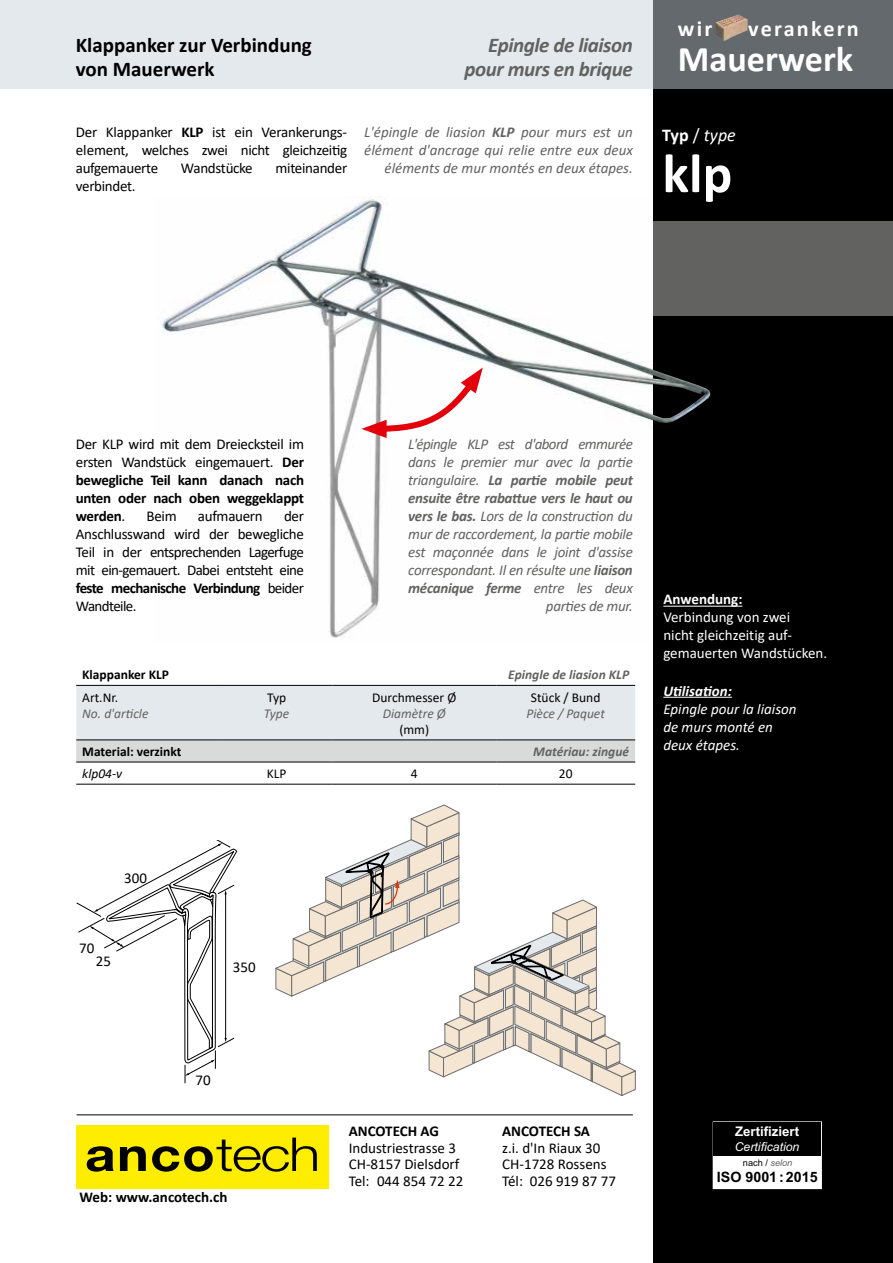
<style>
.page{position:relative;width:893px;height:1263px;background:#fff}
.page>*{position:absolute;margin:0;border:0;box-sizing:border-box;transform-origin:0 0}
.t1{font:700 55.5px "Calibri";color:#fff}
.t2{font:700 36.15px "Calibri";color:#fff}
.t3{font:700 22.2px "Calibri";letter-spacing:.1em;color:#fff}
.t4{font:700 21px/24px "Calibri";color:#000}
.t5{font:italic 700 21px/24px "Calibri";letter-spacing:-.02em;color:#626261;text-align:right}
.t6{font:italic 18px "Calibri";color:#fff}
.t7{font:italic 15px/18px "Calibri";letter-spacing:-.02em;color:#626261;text-align:right}
.t8{font:15px/18px "Calibri";letter-spacing:-.02em;color:#000;text-align:justify}
.t9{font:700 15px/18px "Calibri";letter-spacing:-.02em;color:#000;text-align:justify}
.t10{font:italic 15px/18px "Calibri";color:#626261;text-align:right}
.t11{font:15px/16.5px "Calibri";color:#000}
.t12{font:15px/18px "Calibri";color:#fff}
.t13{font:italic 15px/18px "Calibri";color:#fff}
.t14{font:700 15px "Calibri";color:#000}
.t15{font:italic 700 15px "Calibri";color:#fff}
.t16{font:700 15px "Calibri";color:#fff}
.t17{font:700 14.25px "Arial";color:#000}
.t18{font:13.5px "Calibri";color:#000}
.t19{font:italic 13.5px "Calibri";color:#626261}
.t20{font:italic 700 13.5px "Calibri";color:#626261}
.t21{font:700 13.5px "Calibri";color:#000}
.t22{font:italic 13.5px "Calibri";color:#000}
.t23{font:700 13.2px "Arial";color:#fff}
.t24{font:italic 12.3px "Arial";color:#fff}
.t25{font:9.15px "Arial";color:#000}
.s1{font-weight:700}
.s2{font-weight:700;font-style:normal}
.s3{font-style:normal}
.s4{font-weight:400}
.s5{font-style:italic;color:#626261}
</style>
<div class="page">
<div style="left:654px;top:0;width:239px;height:1263px;background:#000"></div>
<div style="left:713px;top:1122px;width:108px;height:66px;background:#fff"></div>
<div style="left:713px;top:1121px;width:109px;height:68px;border:1px solid #fff"></div>
<div style="left:714px;top:1123px;width:107px;height:33px;background:#000"></div>
<svg style="left:77px;top:841px;width:160px;height:243px"></svg>
<svg style="left:276px;top:804px;width:359px;height:292px"></svg>
<svg style="left:76px;top:686px;width:559px;height:76px;background:#dde2e4"></svg>
<hr style="left:76px;top:685px;width:145px;height:1px;background:#000">
<hr style="left:221px;top:685px;width:111px;height:1px;background:#000">
<hr style="left:332px;top:685px;width:164px;height:1px;background:#000">
<hr style="left:496px;top:685px;width:139px;height:1px;background:#000">
<hr style="left:76px;top:739px;width:145px;height:1px;background:#000">
<hr style="left:221px;top:739px;width:111px;height:1px;background:#000">
<hr style="left:332px;top:739px;width:164px;height:1px;background:#000">
<hr style="left:496px;top:739px;width:139px;height:1px;background:#000">
<hr style="left:76px;top:762px;width:145px;height:1px;background:#000">
<hr style="left:221px;top:762px;width:111px;height:1px;background:#000">
<hr style="left:332px;top:762px;width:164px;height:1px;background:#000">
<hr style="left:496px;top:762px;width:139px;height:1px;background:#000">
<hr style="left:76px;top:784px;width:145px;height:1px;background:#000">
<hr style="left:221px;top:784px;width:111px;height:1px;background:#000">
<hr style="left:332px;top:784px;width:164px;height:1px;background:#000">
<hr style="left:496px;top:784px;width:139px;height:1px;background:#000">
<img style="left:161px;top:196px;width:557px;height:446px">
<img style="left:165px;top:202px;width:545px;height:221px">
<svg style="left:361px;top:368px;width:122px;height:70px"></svg>
<svg style="left:0;top:0;width:893px;height:88px;background:#c1c7ca"></svg>
<hr style="left:663px;top:606px;width:79px;height:1px;background:#fff">
<hr style="left:663px;top:697px;width:69px;height:1px;background:#fff">
<img style="left:716px;top:14px;width:32px;height:27px">
<div style="left:653px;top:222px;width:240px;height:94px;background:#626261"></div>
<hr style="left:77px;top:1114px;width:556px;height:1px;background:#000">
<div style="left:77px;top:1125px;width:252px;height:64px;background:#ffed00"></div>
<svg style="left:87px;top:1137px;width:230px;height:35px"></svg>
<h3 class="t4" style="left:76px;top:33px;width:238px">Klappanker zur Verbindung von Mauerwerk</h3>
<h3 class="t5" style="left:464px;top:32px;width:170px">Epingle de liaison pour murs en brique</h3>
<p class="t8" style="left:76px;top:123px;width:273px">Der Klappanker <span class="s1">KLP</span> ist ein Verankerungs&shy;element, welches zwei nicht gleichzeitig aufgemauerte</p>
<p class="t8" style="left:181px;top:159px;width:73px">Wandstücke</p>
<p class="t8" style="left:276px;top:159px;width:73px">miteinander</p>
<p class="t8" style="left:76px;top:177px;width:61px">verbindet.</p>
<p class="t10" style="left:364px;top:123px;width:270px">L'épingle de liasion <span class="s1">KLP</span> pour murs est un élément d'ancrage qui relie entre eux deux éléments de mur montés en deux étapes.</p>
<h3 class="t3" style="left:678px;top:13px;width:36px">wir</h3>
<h3 class="t3" style="left:748px;top:13px;width:112px">verankern</h3>
<h2 class="t2" style="left:678px;top:33px;width:177px">Mauerwerk</h2>
<p class="t6" style="left:662px;top:123px;width:75px"><span class="s2">Typ</span> <span class="s3">/</span> type</p>
<h1 class="t1" style="left:662px;top:134px;width:72px">klp</h1>
<p class="t9" style="left:76px;top:434px;width:230px"><span class="s4">Der KLP wird mit dem Dreiecksteil im ersten Wandstück eingemauert.</span> Der bewegliche Teil kann danach nach unten oder nach oben weggeklappt werden<span class="s4">.</span></p>
<p class="t8" style="left:146px;top:506px;width:32px">Beim</p>
<p class="t8" style="left:198px;top:506px;width:66px">aufmauern</p>
<p class="t8" style="left:76px;top:506px;width:230px;text-indent:208px">der Anschlusswand wird der bewegliche Teil in der entsprechenden Lagerfuge mit ein-gemauert. Dabei entsteht eine <span class="s1">feste mechanische Verbindung</span> beider Wandteile.</p>
<p class="t7" style="left:408px;top:434px;width:226px">L'épingle KLP est d'abord emmurée dans le premier mur avec la partie triangulaire. <span class="s1">La partie mobile peut ensuite être rabattue vers le haut ou vers le bas.</span> Lors de la construction du mur de raccordement, la partie mobile est maçonnée dans le joint d'assise correspondant. Il en résulte une <span class="s1">liaison mécanique ferme</span> entre les deux parties de mur.</p>
<p class="t21" style="left:82px;top:665px;width:88px">Klappanker KLP</p>
<p class="t20" style="left:508px;top:665px;width:122px">Epingle de liasion KLP</p>
<p class="t18" style="left:82px;top:688px;width:37px">Art.Nr.</p>
<p class="t19" style="left:82px;top:704px;width:68px">No. d'article</p>
<p class="t18" style="left:372px;top:688px;width:86px">Durchmesser Ø</p>
<p class="t19" style="left:383px;top:704px;width:64px">Diamètre Ø</p>
<p class="t18" style="left:399px;top:720px;width:31px">(mm)</p>
<p class="t18" style="left:531px;top:688px;width:71px">Stück / Bund</p>
<p class="t19" style="left:527px;top:704px;width:80px">Pièce / Paquet</p>
<p class="t18" style="left:267px;top:688px;width:21px">Typ</p>
<p class="t19" style="left:264px;top:704px;width:27px">Type</p>
<p class="t21" style="left:82px;top:742px;width:101px">Material: verzinkt</p>
<p class="t20" style="left:533px;top:742px;width:97px">Matériau: zingué</p>
<p class="t22" style="left:82px;top:764px;width:41px">klp04-v</p>
<p class="t18" style="left:267px;top:764px;width:21px">KLP</p>
<p class="t18" style="left:411px;top:764px;width:8px">4</p>
<p class="t18" style="left:559px;top:764px;width:15px">20</p>
<p class="t16" style="left:663px;top:589px;width:81px">Anwendung:</p>
<p class="t12" style="left:663px;top:608px;width:165px">Verbindung von zwei<br>nicht gleichzeitig auf&shy;gemauerten Wandstücken.</p>
<p class="t15" style="left:663px;top:680px;width:70px">Utilisation:</p>
<p class="t13" style="left:663px;top:699px;width:135px">Epingle pour la liaison de murs monté en deux étapes.</p>
<p class="t8" style="left:124px;top:868px;width:24px">300</p>
<p class="t8" style="left:79px;top:938px;width:17px">70</p>
<p class="t8" style="left:96px;top:951px;width:17px">25</p>
<p class="t8" style="left:233px;top:957px;width:24px">350</p>
<p class="t8" style="left:195px;top:1071px;width:17px">70</p>
<p class="t14" style="left:80px;top:1187px;width:149px">Web: www.ancotech.ch</p>
<p class="t9" style="left:349px;top:1122px;width:92px">ANCOTECH AG</p>
<p class="t11" style="left:349px;top:1139px;width:116px">Industriestrasse 3<br>CH-8157 Dielsdorf<br>Tel: 044 854 72 22</p>
<p class="t9" style="left:502px;top:1122px;width:89px">ANCOTECH SA</p>
<p class="t11" style="left:502px;top:1139px;width:115px">z.i. d'In Riaux 30<br>CH-1728 Rossens<br>Tél: 026 919 87 77</p>
<p class="t23" style="left:735px;top:1122px;width:66px">Zertifiziert</p>
<p class="t24" style="left:735px;top:1138px;width:66px">Certification</p>
<p class="t25" style="left:743px;top:1157px;width:51px">nach / <span class="s5">selon</span></p>
<p class="t17" style="left:717px;top:1167px;width:102px">ISO 9001 :2015</p>
</div>
